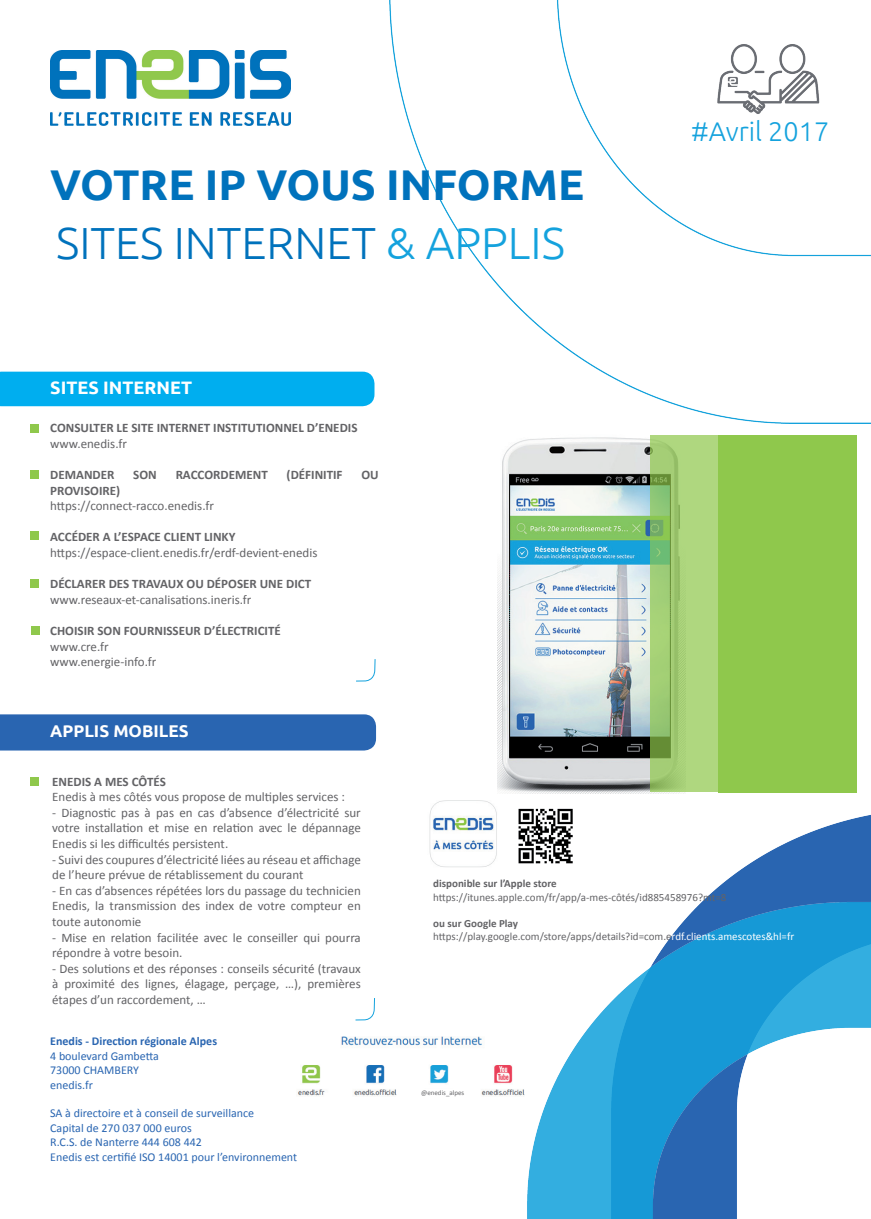
<style>
.page{position:relative;width:871px;height:1219px;background:#fff}
.page>*{position:absolute;margin:0;border:0;box-sizing:border-box;transform-origin:0 0}
.t1{font:300 45px "Ubuntu";color:#0072bc}
.t2{font:700 43px "Ubuntu";color:#0072bc}
.t3{font:300 27px "Ubuntu";color:#14a2dd}
.t4{font:700 18px "Ubuntu";color:#fff}
.t5{font:700 17px "Ubuntu";color:#fff}
.t6{font:13px/15.6px "Calibri";color:#636366}
.t7{font:700 13px "Calibri";color:#636366}
.t8{font:12px/14.4px "Calibri";color:#2965b1}
.t9{font:700 12px "Calibri";color:#2965b1}
.t10{font:11px/13.2px "Calibri";color:#636366}
.t11{font:700 11px "Calibri";color:#636366}
.t12{font:7px "Calibri";color:#636366}
.s1{color:#14a2dd}
.s2{font-weight:700}
.s3{color:#fff}
</style>
<div class="page">
<img style="left:497px;top:437px;width:188px;height:356px">
<div style="left:0;top:714px;width:376px;height:36px;background:#2965b1"></div>
<div style="left:0;top:372px;width:374px;height:34px;background:#00aeef"></div>
<img style="left:389px;top:0;width:481px;height:423px">
<img style="left:298px;top:1036px;width:227px;height:60px">
<img style="left:50px;top:50px;width:240px;height:76px">
<img style="left:703px;top:815px;width:167px;height:86px">
<img style="left:527px;top:901px;width:343px;height:318px">
<img style="left:708px;top:42px;width:116px;height:80px">
<svg style="left:355px;top:998px;width:20px;height:23px"></svg>
<svg style="left:356px;top:659px;width:20px;height:23px"></svg>
<div style="left:421px;top:1089px;width:48px;height:9px;background:#fff"></div>
<div style="left:718px;top:435px;width:138px;height:357px;background:#8fc84c"></div>
<svg style="left:650px;top:435px;width:68px;height:357px;background:#a3cd76"></svg>
<img style="left:429px;top:800px;width:68px;height:67px">
<img style="left:518px;top:808px;width:55px;height:56px">
<div style="left:30px;top:424px;width:9px;height:9px;background:#8fc84c"></div>
<div style="left:30px;top:471px;width:9px;height:8px;background:#8fc84c"></div>
<div style="left:30px;top:531px;width:9px;height:9px;background:#8fc84c"></div>
<div style="left:30px;top:579px;width:9px;height:8px;background:#8fc84c"></div>
<div style="left:31px;top:626px;width:9px;height:9px;background:#8fc84c"></div>
<div style="left:30px;top:777px;width:9px;height:8px;background:#8fc84c"></div>
<h2 class="t2" style="left:50px;top:159px;width:535px">VOTRE IP VOUS INFORME</h2>
<h1 class="t1" style="left:56px;top:216px;width:510px">SITES INTERNET <span class="s1">&amp; APPLIS</span></h1>
<h3 class="t4" style="left:50px;top:376px;width:143px">SITES INTERNET</h3>
<p class="t7" style="left:50px;top:420px;width:309px">CONSULTER LE SITE INTERNET INSTITUTIONNEL D’ENEDIS</p>
<p class="t6" style="left:50px;top:436px;width:78px">www.enedis.fr</p>
<p class="t7" style="left:50px;top:466px;width:66px">DEMANDER</p>
<p class="t7" style="left:133px;top:466px;width:25px">SON</p>
<p class="t7" style="left:176px;top:466px;width:94px">RACCORDEMENT</p>
<p class="t7" style="left:286px;top:466px;width:57px">(DÉFINITIF</p>
<p class="t7" style="left:361px;top:466px;width:19px">OU</p>
<p class="t7" style="left:50px;top:482px;width:71px">PROVISOIRE)</p>
<p class="t6" style="left:50px;top:498px;width:165px">https://connect-racco.enedis.fr</p>
<p class="t7" style="left:50px;top:529px;width:187px">ACCÉDER A L’ESPACE CLIENT LINKY</p>
<p class="t6" style="left:50px;top:545px;width:269px">https://espace-client.enedis.fr/erdf-devient-enedis</p>
<p class="t7" style="left:50px;top:576px;width:262px">DÉCLARER DES TRAVAUX OU DÉPOSER UNE DICT</p>
<p class="t6" style="left:50px;top:592px;width:202px">www.reseaux-et-canalisations.ineris.fr</p>
<p class="t7" style="left:50px;top:622px;width:232px">CHOISIR SON FOURNISSEUR D’ÉLECTRICITÉ</p>
<p class="t6" style="left:50px;top:639px;width:107px">www.cre.fr www.energie-info.fr</p>
<h3 class="t5" style="left:50px;top:720px;width:140px">APPLIS MOBILES</h3>
<h3 class="t3" style="left:690px;top:115px;width:140px">#Avril 2017</h3>
<p class="t7" style="left:52px;top:773px;width:115px">ENEDIS A MES CÔTÉS</p>
<p class="t6" style="left:52px;top:789px;width:294px">Enedis à mes côtés vous propose de multiples services :</p>
<p class="t6" style="left:52px;top:805px;width:310px;text-align:justify">- Diagnostic pas à pas en cas d’absence d’électricité sur votre installation et mise en relation avec le dépannage Enedis si les difficultés persistent.</p>
<p class="t6" style="left:52px;top:851px;width:310px">- Suivi des coupures d’électricité liées au réseau et affichage de l’heure prévue de rétablissement du courant</p>
<p class="t6" style="left:52px;top:883px;width:310px;text-align:justify">- En cas d’absences répétées lors du passage du technicien Enedis, la transmission des index de votre compteur en toute autonomie</p>
<p class="t6" style="left:52px;top:929px;width:310px">- Mise en relation facilitée avec le conseiller qui pourra répondre à votre besoin.</p>
<p class="t6" style="left:52px;top:961px;width:310px;text-align:justify">- Des solutions et des réponses : conseils sécurité (travaux à proximité des lignes, élagage, perçage, …), premières étapes d’un raccordement, …</p>
<p class="t9" style="left:50px;top:1034px;width:168px">Enedis - Direction régionale Alpes</p>
<p class="t8" style="left:50px;top:1049px;width:110px">4 boulevard Gambetta<br>73000 CHAMBERY enedis.fr</p>
<p class="t8" style="left:50px;top:1106px;width:248px">SA à directoire et à conseil de surveillance<br>Capital de 270 037 000 euros<br>R.C.S. de Nanterre 444 608 442<br>Enedis est certifié ISO 14001 pour l’environnement</p>
<p class="t11" style="left:433px;top:877px;width:125px">disponible sur l’Apple store</p>
<p class="t10" style="left:433px;top:890px;width:295px">https://itunes.apple.com/fr/app/a-mes-côtés/id885458976?mt=8</p>
<p class="t10" style="left:433px;top:917px;width:362px"><span class="s2">ou sur Google Play </span>https://play.google.com/store/apps/details?id=com.e<span class="s3">rdf.clients.amescotes&amp;hl=fr</span></p>
<p class="t12" style="left:421px;top:1088px;width:45px">@enedis_alpes</p>
</div>
